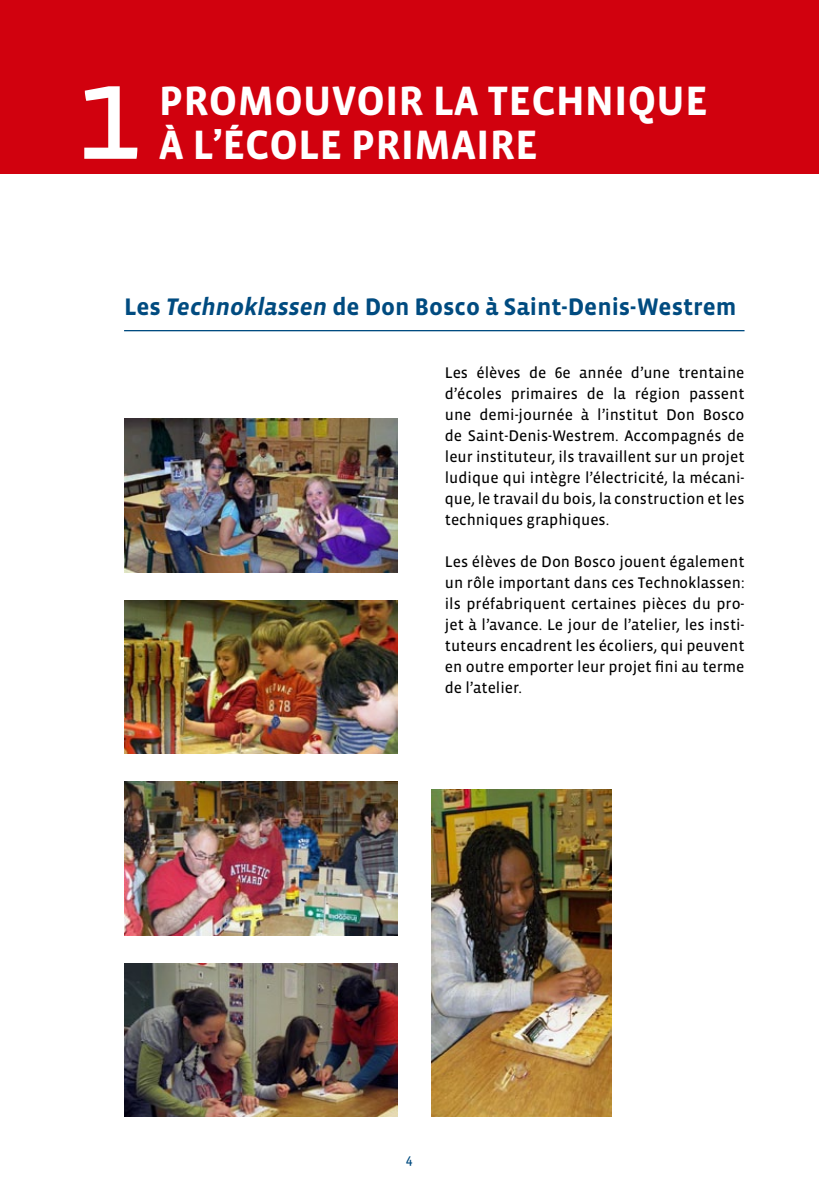
<style>
.page{position:relative;width:819px;height:1191px;background:#fff}
.page>*{position:absolute;margin:0;border:0;box-sizing:border-box;transform-origin:0 0}
.t1{font:133px "Vista Sans Reg";color:#fff}
.t2{font:700 42px "Vista Sans";color:#fff}
.t3{font:700 24.5px "Vista Sans";color:#004b80}
.t4{font:15.75px/21px "Vista Sans Reg";color:#000;text-align:justify}
.t5{font:14px "Vista Sans Reg";color:#004b80}
.s1{font-style:italic}
</style>
<div class="page">
<div style="left:0;top:0;width:819px;height:174px;background:#d1010e"></div>
<hr style="left:124px;top:330px;width:620px;height:1px;background:#004b80">
<img style="left:124px;top:419px;width:273px;height:153px">
<img style="left:124px;top:600px;width:273px;height:153px">
<img style="left:124px;top:781px;width:273px;height:154px">
<img style="left:124px;top:963px;width:273px;height:153px">
<img style="left:431px;top:789px;width:180px;height:327px">
<h1 class="t1" style="left:74px;top:46px;width:68px">1</h1>
<h2 class="t2" style="left:159px;top:79px;width:52px">PROMOUVOIR</h2>
<h2 class="t2" style="left:432px;top:79px;width:177px">LATECHNIQUE</h2>
<h2 class="t2" style="left:159px;top:123px;width:111px">À L’ÉCOLE</h2>
<h2 class="t2" style="left:351px;top:123px;width:24px">PRIMAIRE</h2>
<h3 class="t3" style="left:124px;top:294px;width:614px">LES <span class="s1">Technoklassen</span> DE DON BOSCO À SAINT-DENIS-WESTREM</h3>
<p class="t4" style="left:445px;top:363px;width:301px">Les élèves de 6e année d’une trentaine d’écoles primaires de la région passent une demi-journée à l’institut Don Bosco de Saint-Denis-Westrem. Accompagnés de leur instituteur, ils travaillent sur un projet ludique qui intègre l’électricité, la mécani&shy;que, le travail du bois, la construction et les techniques graphiques.</p>
<p class="t4" style="left:445px;top:552px;width:301px">Les élèves de Don Bosco jouent également un rôle important dans ces Technoklassen: ils préfabriquent certaines pièces du pro&shy;jet à l’avance. Le jour de l’atelier, les insti&shy;tuteurs encadrent les écoliers, qui peuvent en outre emporter leur projet fini au terme de l’atelier.</p>
<p class="t5" style="left:406px;top:1152px;width:8px">4</p>
</div>
